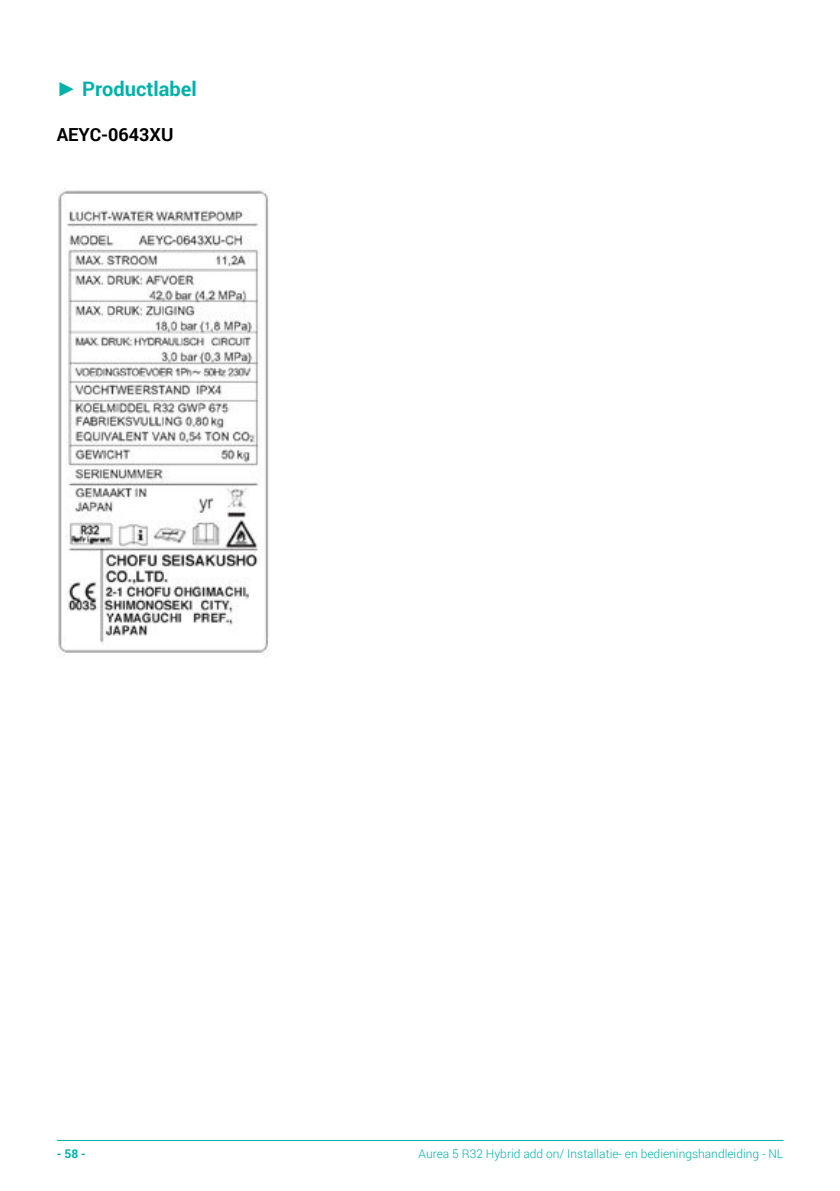
<style>
.page{position:relative;width:840px;height:1191px;background:#fff}
.page>*{position:absolute;margin:0;border:0;box-sizing:border-box;transform-origin:0 0}
.t1{font:700 20px "Roboto";color:#00b1a9}
.t2{font:700 18px "Roboto";color:#000}
.t3{font:300 12px "Roboto";color:#00b1a9}
.t4{font:700 12px "Roboto";color:#00b1a9}
.s1{font-family:"Arial"}
</style>
<div class="page">
<hr style="left:57px;top:1140px;width:726px;height:1px;background:#00b1a9">
<img style="left:57px;top:188px;width:212px;height:467px">
<h1 class="t1" style="left:57px;top:80px;width:141px"><span class="s1">►</span> Productlabel</h1>
<h2 class="t2" style="left:57px;top:127px;width:118px">AEYC-0643XU</h2>
<p class="t4" style="left:57px;top:1145px;width:31px">- 58 -</p>
<p class="t3" style="left:418px;top:1148px;width:366px">Aurea 5 R32 Hybrid add on/ Installatie- en bedieningshandleiding - NL</p>
</div>
